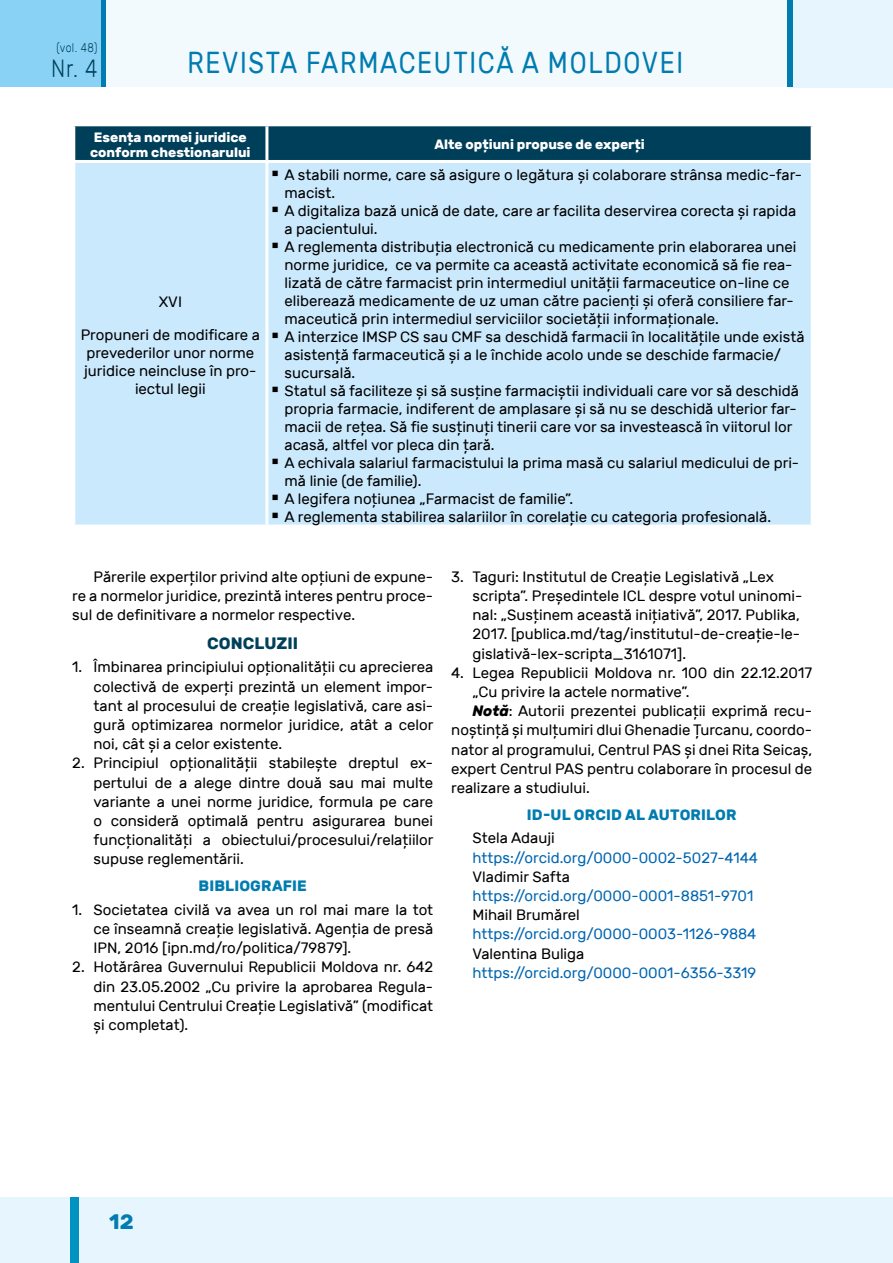
<style>
.page{position:relative;width:893px;height:1263px;background:#fff}
.page>*{position:absolute;margin:0;border:0;box-sizing:border-box;transform-origin:0 0}
.t1{font:30.3px "Rubik";letter-spacing:.07em;color:#007cb0;scale:.83 1}
.t2{font:300 24.9px "Rubik";color:#003f5a;scale:.83 1}
.t3{font:700 21px "Rubik";color:#007cb0}
.t4{font:700 16.5px "Rubik";letter-spacing:.005em;color:#003f5a}
.t5{font:15px/19.2px "Rubik";color:#000}
.t6{font:15px "Rubik";color:#0065b1}
.t7{font:700 15px "Rubik";letter-spacing:.01em;color:#007cb0}
.t8{font:700 13.5px/15.5px "Rubik";color:#fff}
.t9{font:300 12.6px "Rubik";color:#003f5a;scale:.83 1}
.s1{font-weight:700;font-style:italic}
</style>
<div class="page">
<div style="left:89px;top:0;width:716px;height:87px;background:#f3fafe"></div>
<div style="left:0;top:1197px;width:893px;height:66px;background:#e6f5fe"></div>
<div style="left:70px;top:1197px;width:8px;height:66px;background:#0092c0"></div>
<div style="left:788px;top:0;width:105px;height:87px;background:#e6f5fe"></div>
<div style="left:788px;top:0;width:5px;height:87px;background:#007cb0"></div>
<div style="left:101px;top:0;width:5px;height:87px;background:#007cb0"></div>
<div style="left:0;top:0;width:101px;height:87px;background:#89d2f6"></div>
<div style="left:75px;top:126px;width:736px;height:34px;background:#003f5a"></div>
<div style="left:75px;top:163px;width:736px;height:361px;background:#cbe9fc"></div>
<hr style="left:265px;top:126px;width:3px;height:34px;background:#fff">
<hr style="left:265px;top:163px;width:3px;height:361px;background:#fff">
<svg style="left:279px;top:180px;width:18px;height:1px"></svg>
<svg style="left:279px;top:216px;width:18px;height:1px"></svg>
<svg style="left:279px;top:252px;width:18px;height:1px"></svg>
<svg style="left:279px;top:342px;width:18px;height:1px"></svg>
<svg style="left:279px;top:396px;width:18px;height:1px"></svg>
<svg style="left:279px;top:468px;width:18px;height:1px"></svg>
<svg style="left:279px;top:504px;width:18px;height:1px"></svg>
<svg style="left:279px;top:522px;width:18px;height:1px"></svg>
<p class="t9" style="left:57px;top:41px;width:51px">(vol. 48)</p>
<h2 class="t2" style="left:51px;top:55px;width:57px">Nr. 4</h2>
<h1 class="t1" style="left:187px;top:46px;width:599px">REVISTA FARMACEUTICĂ A MOLDOVEI</h1>
<p class="t8" style="left:90px;top:129px;width:162px">Esenţa normei juridice conform chestionarului</p>
<p class="t8" style="left:434px;top:137px;width:212px">Alte opţiuni propuse de experţi</p>
<p class="t5" style="left:159px;top:293px;width:25px">XVI</p>
<p class="t5" style="left:81px;top:326px;width:181px;line-height:18px;text-align:center">Propuneri de modificare a prevederilor unor norme juridice neincluse în pro&shy;iectul legii</p>
<p class="t5" style="left:284px;top:166px;width:519px;line-height:18px;text-indent:-13px">▪ A stabili norme, care să asigure o legătura și colaborare strânsa medic-far&shy;macist.</p>
<p class="t5" style="left:284px;top:202px;width:513px;line-height:18px;text-indent:-13px">▪ A digitaliza bază unică de date, care ar facilita deservirea corecta și rapida a pacientului.</p>
<p class="t5" style="left:284px;top:238px;width:514px;line-height:18px;text-indent:-13px">▪ A reglementa distribuţia electronică cu medicamente prin elaborarea unei norme juridice, ce va permite ca această activitate economică să fie rea&shy;lizată de către farmacist prin intermediul unităţii farmaceutice on-line ce eliberează medicamente de uz uman către pacienţi și oferă consiliere far&shy;maceutică prin intermediul serviciilor societăţii informaţionale.</p>
<p class="t5" style="left:284px;top:328px;width:522px;line-height:18px;text-indent:-13px">▪ A interzice IMSP CS sau CMF sa deschidă farmacii în localităţile unde există asistenţă farmaceutică și a le închide acolo unde se deschide farmacie/ sucursală.</p>
<p class="t5" style="left:284px;top:382px;width:516px;line-height:18px;text-indent:-13px">▪ Statul să faciliteze și să susţine farmaciștii individuali care vor să deschidă propria farmacie, indiferent de amplasare și să nu se deschidă ulterior far&shy;macii de reţea. Să fie susţinuţi tinerii care vor sa investească în viitorul lor acasă, altfel vor pleca din ţară.</p>
<p class="t5" style="left:284px;top:454px;width:516px;line-height:18px;text-indent:-13px">▪ A echivala salariul farmacistului la prima masă cu salariul medicului de pri&shy;mă linie (de familie).</p>
<p class="t5" style="left:271px;top:489px;width:304px">▪ A legifera noţiunea „Farmacist de familie”.</p>
<p class="t5" style="left:271px;top:507px;width:501px">▪ A reglementa stabilirea salariilor în corelaţie cu categoria profesională.</p>
<p class="t5" style="left:72px;top:567px;width:362px;text-align:justify;text-indent:21px">Părerile experţilor privind alte opţiuni de expune&shy;re a normelor juridice, prezintă interes pentru proce&shy;sul de definitivare a normelor respective.</p>
<p class="t4" style="left:207px;top:633px;width:93px">CONCLUZII</p>
<p class="t5" style="left:94px;top:658px;width:342px;text-align:justify;text-indent:-21px">1. Îmbinarea principiului opţionalităţii cu aprecierea colectivă de experţi prezintă un element impor&shy;tant al procesului de creaţie legislativă, care asi&shy;gură optimizarea normelor juridice, atât a celor noi, cât și a celor existente.</p>
<p class="t5" style="left:94px;top:754px;width:342px;text-align:justify;text-indent:-21px">2. Principiul opţionalităţii stabilește dreptul ex&shy;pertului de a alege dintre două sau mai multe variante a unei norme juridice, formula pe care o consideră optimală pentru asigurarea bunei funcţionalităţi a obiectului/procesului/relaţiilor supuse reglementării.</p>
<p class="t7" style="left:199px;top:877px;width:110px">BIBLIOGRAFIE</p>
<p class="t5" style="left:94px;top:900px;width:341px;text-align:justify;text-indent:-21px">1. Societatea civilă va avea un rol mai mare la tot ce înseamnă creaţie legislativă. Agenţia de presă IPN, 2016 [ipn.md/ro/politica/79879].</p>
<p class="t5" style="left:94px;top:958px;width:341px;text-align:justify;text-indent:-21px">2. Hotărârea Guvernului Republicii Moldova nr. 642 din 23.05.2002 „Cu privire la aprobarea Regula&shy;mentului Centrului Creaţie Legislativă” (modificat și completat).</p>
<p class="t5" style="left:472px;top:567px;width:331px;text-indent:-21px">3. Taguri: Institutul de Creaţie Legislativă „Lex scripta”. Președintele ICL despre votul uninomi&shy;nal: „Susţinem această iniţiativă”, 2017. Publika, 2017. [publica.md/tag/institutul-de-creaţie-le&shy;gislativă-lex-scripta_3161071].</p>
<p class="t5" style="left:451px;top:663px;width:362px">4. Legea Republicii Moldova nr. 100 din 22.12.2017</p>
<p class="t5" style="left:472px;top:682px;width:218px">„Cu privire la actele normative”.</p>
<p class="t5" style="left:472px;top:702px;width:341px"><span class="s1">Notă</span>: Autorii prezentei publicaţii exprimă recu-</p>
<p class="t5" style="left:451px;top:721px;width:362px">noștinţă și mulţumiri dlui Ghenadie Ţurcanu, coordo-</p>
<p class="t5" style="left:451px;top:740px;width:362px">nator al programului, Centrul PAS și dnei Rita Seicaș,</p>
<p class="t5" style="left:451px;top:759px;width:362px">expert Centrul PAS pentru colaborare în procesul de</p>
<p class="t5" style="left:451px;top:778px;width:140px">realizare a studiului.</p>
<p class="t7" style="left:527px;top:806px;width:211px">ID-UL ORCID AL AUTORILOR</p>
<p class="t5" style="left:472px;top:829px;width:84px">Stela Adauji</p>
<p class="t6" style="left:472px;top:849px;width:287px">https://orcid.org/0000-0002-5027-4144</p>
<p class="t5" style="left:472px;top:867px;width:99px">Vladimir Safta</p>
<p class="t6" style="left:472px;top:887px;width:282px">https://orcid.org/0000-0001-8851-9701</p>
<p class="t5" style="left:472px;top:906px;width:109px">Mihail Brumărel</p>
<p class="t6" style="left:472px;top:926px;width:285px">https://orcid.org/0000-0003-1126-9884</p>
<p class="t5" style="left:472px;top:944px;width:113px">Valentina Buliga</p>
<p class="t6" style="left:472px;top:964px;width:285px">https://orcid.org/0000-0001-6356-3319</p>
<h3 class="t3" style="left:109px;top:1209px;width:26px">12</h3>
</div>
